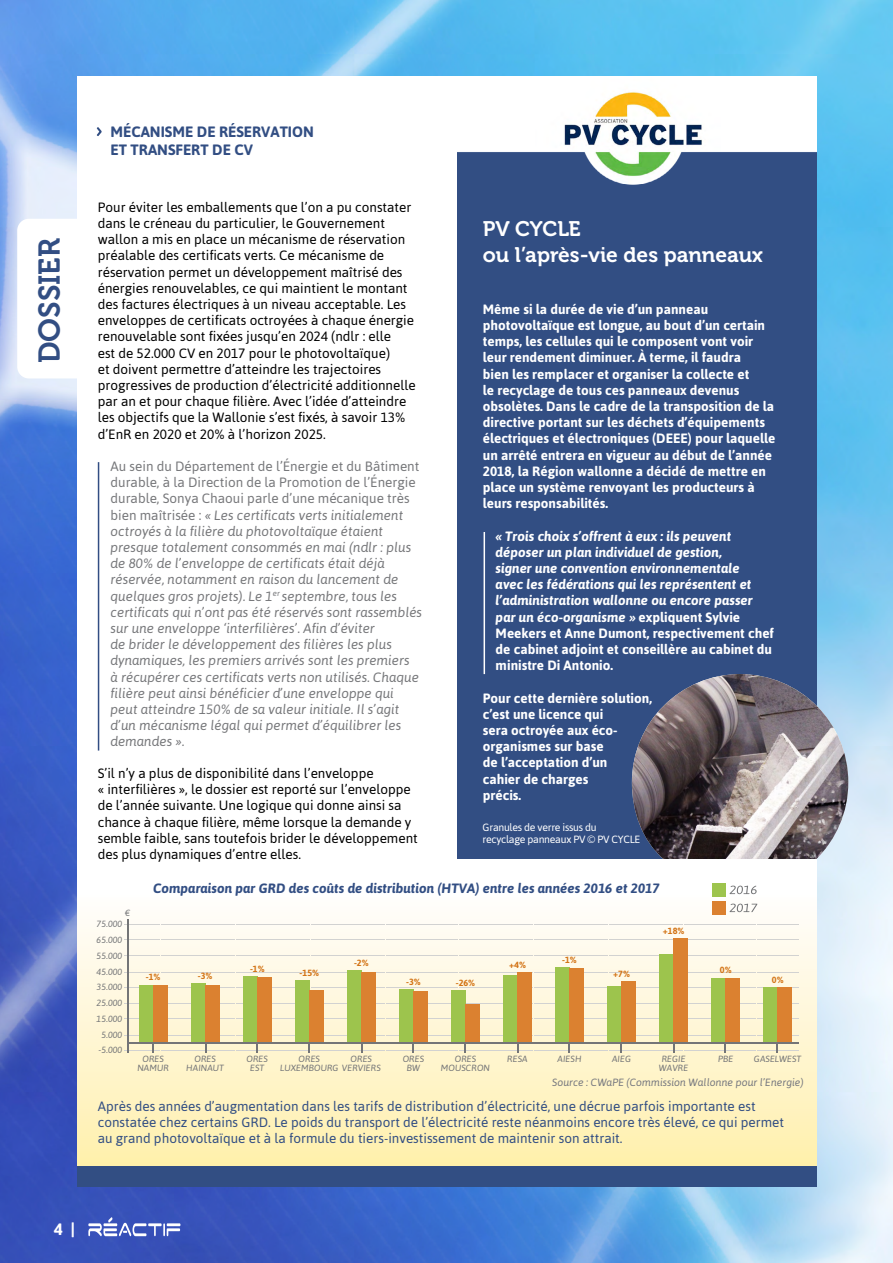
<style>
.page{position:relative;width:893px;height:1263px;background:#fff}
.page>*{position:absolute;margin:0;border:0;box-sizing:border-box;transform-origin:0 0}
.t1{font:30px "Museo 700";color:#324e83}
.t2{font:21px/25.2px "Museo 700";color:#fff}
.t3{font:700 16.5px "Asap";color:#fff}
.t4{font:700 15px/18px "Asap";color:#324e83}
.t5{font:13.5px/16.2px "Asap";color:#000}
.t6{font:italic 13.5px/16.2px "Asap";color:#77787b}
.t7{font:700 13.5px/16.2px "Asap";color:#fff}
.t8{font:italic 700 13.5px/16.2px "Asap";color:#fff}
.t9{font:13.5px/16.2px "Asap";color:#324e83}
.t10{font:italic 700 13.5px "Asap";color:#324e83}
.t11{font:10.5px/12.6px "Asap";letter-spacing:-.025em;color:#fff}
.t12{font:italic 10.5px "Asap";color:#76787f}
.t13{font:italic 9px/9px "Asap";color:#747577;text-align:center}
.t14{font:700 9px "Asap";color:#d37416}
.s1{font-style:normal}
</style>
<div class="page">
<img style="left:0;top:0;width:893px;height:1263px">
<svg style="left:88px;top:1217px;width:92px;height:19px"></svg>
<div style="left:77px;top:77px;width:739px;height:1109px;background:#fff"></div>
<div style="left:78px;top:893px;width:738px;height:283px;background:linear-gradient(to bottom,#fefdfd,#ffefaa)"></div>
<svg style="left:17px;top:219px;width:60px;height:159px"></svg>
<svg style="left:97px;top:127px;width:5px;height:9px"></svg>
<hr style="left:98px;top:462px;width:1px;height:288px;background:#324e83">
<div style="left:457px;top:79px;width:359px;height:780px;background:#324e83"></div>
<img style="left:457px;top:79px;width:359px;height:106px">
<hr style="left:484px;top:532px;width:1px;height:142px;background:#fff">
<img style="left:632px;top:674px;width:216px;height:185px">
<svg style="left:124px;top:924px;width:675px;height:1px"></svg>
<svg style="left:124px;top:939px;width:675px;height:1px"></svg>
<svg style="left:124px;top:955px;width:675px;height:1px"></svg>
<svg style="left:124px;top:972px;width:675px;height:1px"></svg>
<svg style="left:124px;top:987px;width:675px;height:1px"></svg>
<svg style="left:124px;top:1003px;width:675px;height:1px"></svg>
<svg style="left:124px;top:1018px;width:675px;height:1px"></svg>
<svg style="left:124px;top:1035px;width:675px;height:1px"></svg>
<div style="left:139px;top:985px;width:14px;height:58px;background:#9dc44d"></div>
<div style="left:153px;top:985px;width:14px;height:58px;background:#db8130"></div>
<div style="left:191px;top:984px;width:14px;height:59px;background:#9dc44d"></div>
<div style="left:205px;top:985px;width:14px;height:58px;background:#db8130"></div>
<div style="left:243px;top:976px;width:14px;height:67px;background:#9dc44d"></div>
<div style="left:257px;top:977px;width:14px;height:66px;background:#db8130"></div>
<div style="left:295px;top:980px;width:14px;height:63px;background:#9dc44d"></div>
<div style="left:309px;top:990px;width:15px;height:53px;background:#db8130"></div>
<div style="left:347px;top:970px;width:14px;height:73px;background:#9dc44d"></div>
<div style="left:361px;top:972px;width:15px;height:71px;background:#db8130"></div>
<div style="left:399px;top:990px;width:14px;height:53px;background:#9dc44d"></div>
<div style="left:413px;top:992px;width:15px;height:51px;background:#db8130"></div>
<div style="left:451px;top:991px;width:14px;height:52px;background:#9dc44d"></div>
<div style="left:465px;top:1004px;width:15px;height:39px;background:#db8130"></div>
<div style="left:503px;top:976px;width:14px;height:67px;background:#9dc44d"></div>
<div style="left:517px;top:973px;width:15px;height:70px;background:#db8130"></div>
<div style="left:555px;top:968px;width:15px;height:75px;background:#9dc44d"></div>
<div style="left:570px;top:968px;width:14px;height:75px;background:#db8130"></div>
<div style="left:607px;top:986px;width:15px;height:57px;background:#9dc44d"></div>
<div style="left:622px;top:982px;width:14px;height:61px;background:#db8130"></div>
<div style="left:659px;top:955px;width:15px;height:88px;background:#9dc44d"></div>
<div style="left:674px;top:939px;width:14px;height:104px;background:#db8130"></div>
<div style="left:711px;top:978px;width:15px;height:65px;background:#9dc44d"></div>
<div style="left:726px;top:978px;width:14px;height:65px;background:#db8130"></div>
<div style="left:763px;top:988px;width:15px;height:55px;background:#9dc44d"></div>
<div style="left:778px;top:988px;width:14px;height:55px;background:#db8130"></div>
<svg style="left:124px;top:1044px;width:675px;height:9px;background:#f4eccd"></svg>
<div style="left:712px;top:883px;width:13px;height:14px;background:#9dc44d"></div>
<div style="left:712px;top:901px;width:13px;height:14px;background:#db8130"></div>
<svg style="left:730px;top:886px;width:27px;height:8px"></svg>
<svg style="left:730px;top:904px;width:27px;height:8px"></svg>
<hr style="left:127px;top:919px;width:1px;height:134px;background:#747577">
<hr style="left:128px;top:1042px;width:671px;height:2px;background:#747577">
<div style="left:77px;top:1166px;width:739px;height:20px;background:#324e83"></div>
<h1 class="t1" style="left:33px;top:363px;width:126px;rotate:-90deg">DOSSIER</h1>
<p class="t4" style="left:111px;top:122px;width:205px">MÉCANISME DE RÉSERVATION<br>ET TRANSFERT DE CV</p>
<p class="t5" style="left:98px;top:199px;width:319px">Pour éviter les emballements que l’on a pu constater dans le créneau du particulier, le Gouvernement wallon a mis en place un mécanisme de réservation préalable des certificats verts. Ce mécanisme de réservation permet un développement maîtrisé des énergies renouvelables, ce qui maintient le montant des factures électriques à un niveau acceptable. Les enveloppes de certificats octroyées à chaque énergie renouvelable sont fixées jusqu’en 2024 (ndlr : elle<br>est de 52.000 CV en 2017 pour le photovoltaïque)<br>et doivent permettre d’atteindre les trajectoires progressives de production d’électricité additionnelle par an et pour chaque filière. Avec l’idée d’atteindre les objectifs que la Wallonie s’est fixés, à savoir 13% d’EnR en 2020 et 20% à l’horizon 2025.</p>
<p class="t6" style="left:111px;top:458px;width:313px"><span class="s1">Au sein du Département de l’Énergie et du Bâtiment durable, à la Direction de la Promotion de l’Énergie durable, Sonya Chaoui parle d’une mécanique très bien maîtrisée :</span> « Les certificats verts initialement octroyés à la filière du photovoltaïque étaient presque totalement consommés en mai (ndlr : plus de 80% de l’enveloppe de certificats était déjà réservée, notamment en raison du lancement de quelques gros projets). Le 1<sup>er</sup> septembre, tous les certificats qui n’ont pas été réservés sont rassemblés sur une enveloppe ‘interfilières’. Afin d’éviter<br>de brider le développement des filières les plus dynamiques, les premiers arrivés sont les premiers<br>à récupérer ces certificats verts non utilisés. Chaque filière peut ainsi bénéficier d’une enveloppe qui peut atteindre 150% de sa valeur initiale. Il s’agit d’un mécanisme légal qui permet d’équilibrer les demandes ».</p>
<p class="t5" style="left:98px;top:765px;width:321px">S’il n’y a plus de disponibilité dans l’enveloppe<br>« interfilières », le dossier est reporté sur l’enveloppe de l’année suivante. Une logique qui donne ainsi sa chance à chaque filière, même lorsque la demande y semble faible, sans toutefois brider le développement des plus dynamiques d’entre elles.</p>
<h2 class="t2" style="left:483px;top:217px;width:282px">PV Cyc le<br>ou l’après-vie des panneaux</h2>
<p class="t7" style="left:483px;top:301px;width:294px">Même si la durée de vie d’un panneau photovoltaïque est longue, au bout d’un certain temps, les cellules qui le composent vont voir leur rendement diminuer. À terme, il faudra<br>bien les remplacer et organiser la collecte et<br>le recyclage de tous ces panneaux devenus obsolètes. Dans le cadre de la transposition de la directive portant sur les déchets d’équipements électriques et électroniques (DEEE) pour laquelle un arrêté entrera en vigueur au début de l’année 2018, la Région wallonne a décidé de mettre en place un système renvoyant les producteurs à leurs responsabilités.</p>
<p class="t8" style="left:496px;top:528px;width:280px">« Trois choix s’offrent à eux : ils peuvent déposer un plan individuel de gestion,<br>signer une convention environnementale<br>avec les fédérations qui les représentent et l’administration wallonne ou encore passer par un éco-organisme » <span class="s1">expliquent Sylvie Meekers et Anne Dumont, respectivement chef de cabinet adjoint et conseillère au cabinet du ministre Di Antonio.</span></p>
<p class="t7" style="left:483px;top:690px;width:171px">Pour cette dernière solution, c’est une licence qui<br>sera octroyée aux éco&shy;organismes sur base<br>de l’acceptation d’un<br>cahier de charges<br>précis.</p>
<p class="t11" style="left:483px;top:820px;width:159px">Granules de verre issus du recyclage panneaux PV © PV CYCLE</p>
<p class="t10" style="left:153px;top:880px;width:508px">Comparaison par GRD des coûts de distribution (HTVA) entre les années 2016 et 2017</p>
<p class="t13" style="left:125px;top:909px;width:7px">€</p>
<p class="t13" style="left:97px;top:920px;width:27px">75.000</p>
<p class="t13" style="left:97px;top:935px;width:27px">65.000</p>
<p class="t13" style="left:97px;top:951px;width:27px">55.000</p>
<p class="t13" style="left:97px;top:967px;width:27px">45.000</p>
<p class="t13" style="left:97px;top:983px;width:27px">35.000</p>
<p class="t13" style="left:97px;top:998px;width:27px">25.000</p>
<p class="t13" style="left:97px;top:1014px;width:27px">15.000</p>
<p class="t13" style="left:101px;top:1030px;width:23px">5.000</p>
<p class="t13" style="left:99px;top:1046px;width:25px">-5.000</p>
<p class="t14" style="left:146px;top:972px;width:16px">-1%</p>
<p class="t13" style="left:137px;top:1054px;width:33px">ORES<br>NAMUR</p>
<p class="t14" style="left:198px;top:970px;width:16px">-3%</p>
<p class="t14" style="left:250px;top:963px;width:16px">-1%</p>
<p class="t14" style="left:300px;top:967px;width:21px">-15%</p>
<p class="t14" style="left:354px;top:957px;width:16px">-2%</p>
<p class="t14" style="left:406px;top:976px;width:16px">-3%</p>
<p class="t14" style="left:456px;top:978px;width:21px">-26%</p>
<p class="t14" style="left:509px;top:959px;width:18px">+4%</p>
<p class="t14" style="left:562px;top:954px;width:16px">-1%</p>
<p class="t14" style="left:613px;top:968px;width:18px">+7%</p>
<p class="t14" style="left:663px;top:925px;width:23px">+18%</p>
<p class="t14" style="left:720px;top:965px;width:13px">0%</p>
<p class="t14" style="left:772px;top:974px;width:13px">0%</p>
<p class="t13" style="left:186px;top:1054px;width:39px">ORES<br>HAINAUT</p>
<p class="t13" style="left:247px;top:1054px;width:23px">ORES<br>EST</p>
<p class="t13" style="left:280px;top:1054px;width:102px;text-align:left;text-indent:19px">ORES<br>LUXEMBOURG VERVIERS</p>
<p class="t13" style="left:351px;top:1054px;width:23px">ORES</p>
<p class="t13" style="left:403px;top:1054px;width:23px">ORES<br>BW</p>
<p class="t13" style="left:441px;top:1054px;width:51px">ORES<br>MOUSCRON</p>
<p class="t13" style="left:507px;top:1054px;width:22px">RESA</p>
<p class="t13" style="left:558px;top:1054px;width:26px">AIESH</p>
<p class="t13" style="left:612px;top:1054px;width:21px">AIEG</p>
<p class="t13" style="left:659px;top:1054px;width:31px">REGIE<br>WAVRE</p>
<p class="t13" style="left:718px;top:1054px;width:17px">PBE</p>
<p class="t13" style="left:754px;top:1054px;width:49px">GASELWEST</p>
<p class="t12" style="left:552px;top:1076px;width:253px">Source : CWaPE (Commission Wallonne pour l’Energie)</p>
<p class="t9" style="left:98px;top:1098px;width:688px">Après des années d’augmentation dans les tarifs de distribution d’électricité, une décrue parfois importante est constatée chez certains GRD. Le poids du transport de l’électricité reste néanmoins encore très élevé, ce qui permet au grand photovoltaïque et à la formule du tiers-investissement de maintenir son attrait.</p>
<p class="t3" style="left:54px;top:1219px;width:22px">4 |</p>
</div>
